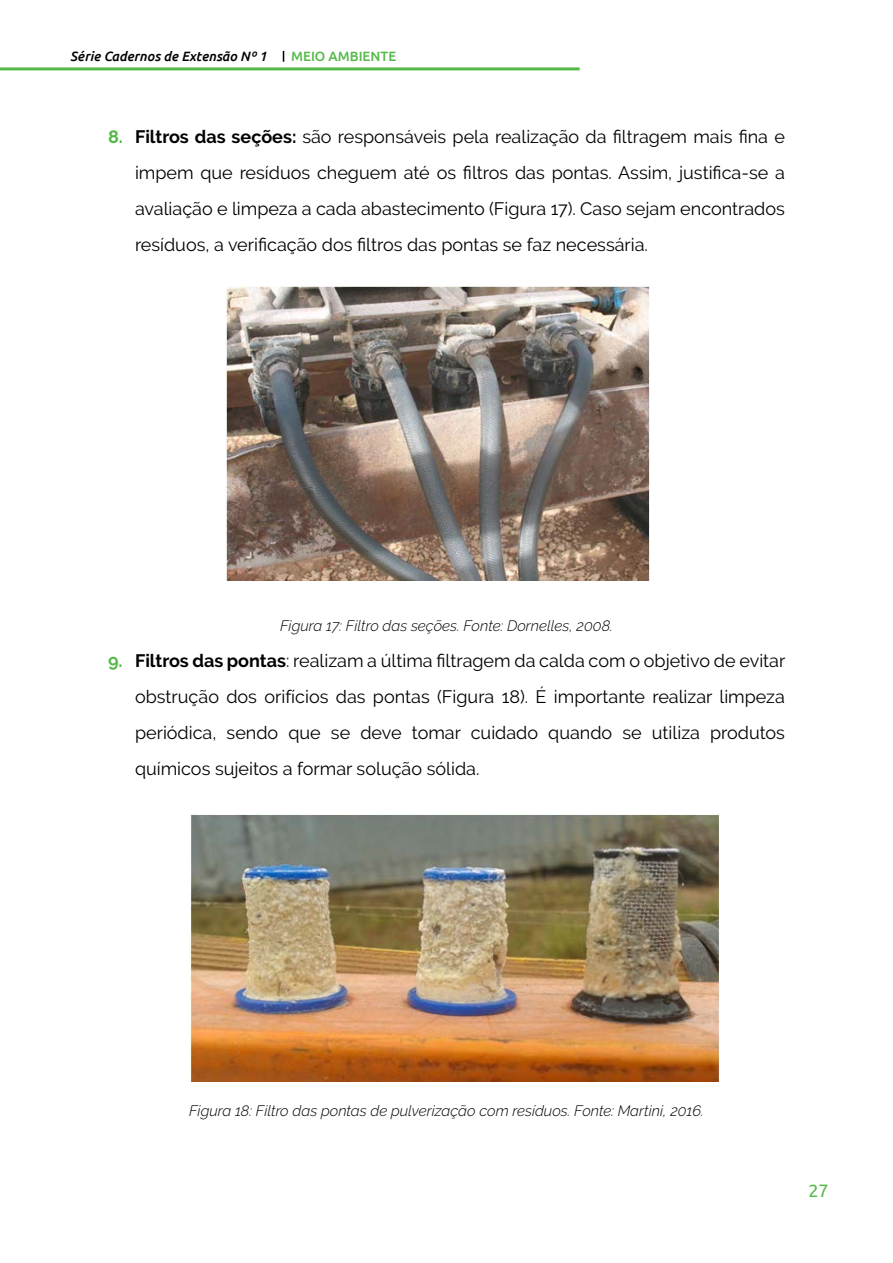
<style>
.page{position:relative;width:893px;height:1263px;background:#fff}
.page>*{position:absolute;margin:0;border:0;box-sizing:border-box;transform-origin:0 0}
.t1{font:18px/36px "Raleway";color:#000;text-align:justify}
.t2{font:18px "Ubuntu";color:#54b948}
.t3{font:italic 300 15px "Raleway";color:#000}
.t4{font:italic 500 13.5px "Ubuntu";color:#000}
.t5{font:500 13.5px "Ubuntu";color:#54b948}
.s1{font-weight:700;color:#54b948}
.s2{font-weight:700}
</style>
<div class="page">
<hr style="left:0;top:67px;width:580px;height:3px;background:#54b948">
<img style="left:225px;top:286px;width:424px;height:295px">
<img style="left:189px;top:813px;width:531px;height:268px">
<p class="t4" style="left:70px;top:48px;width:198px">Série Cadernos de Extensão Nº 1</p>
<p class="t5" style="left:291px;top:48px;width:107px">MEIO AMBIENTE</p>
<p class="t1" style="left:135px;top:119px;width:651px;text-indent:-27px"><span class="s1">8.</span> <span class="s2">Filtros das seções:</span> são responsáveis pela realização da filtragem mais fina e impem que resíduos cheguem até os filtros das pontas. Assim, justifica-se a avaliação e limpeza a cada abastecimento (Figura 17). Caso sejam encontrados resíduos, a verificação dos filtros das pontas se faz necessária.</p>
<p class="t3" style="left:280px;top:617px;width:334px">Figura 17: Filtro das seções. Fonte: Dornelles, 2008.</p>
<p class="t1" style="left:135px;top:643px;width:652px;text-indent:-27px"><span class="s1">9.</span> <span class="s2">Filtros das pontas</span>: realizam a última filtragem da calda com o objetivo de evitar obstrução dos orifícios das pontas (Figura 18). É importante realizar limpeza periódica, sendo que se deve tomar cuidado quando se utiliza produtos químicos sujeitos a formar solução sólida.</p>
<p class="t3" style="left:189px;top:1101px;width:516px">Figura 18: Filtro das pontas de pulverização com resíduos. Fonte: Martini, 2016.</p>
<p class="t2" style="left:808px;top:1179px;width:22px">27</p>
</div>
